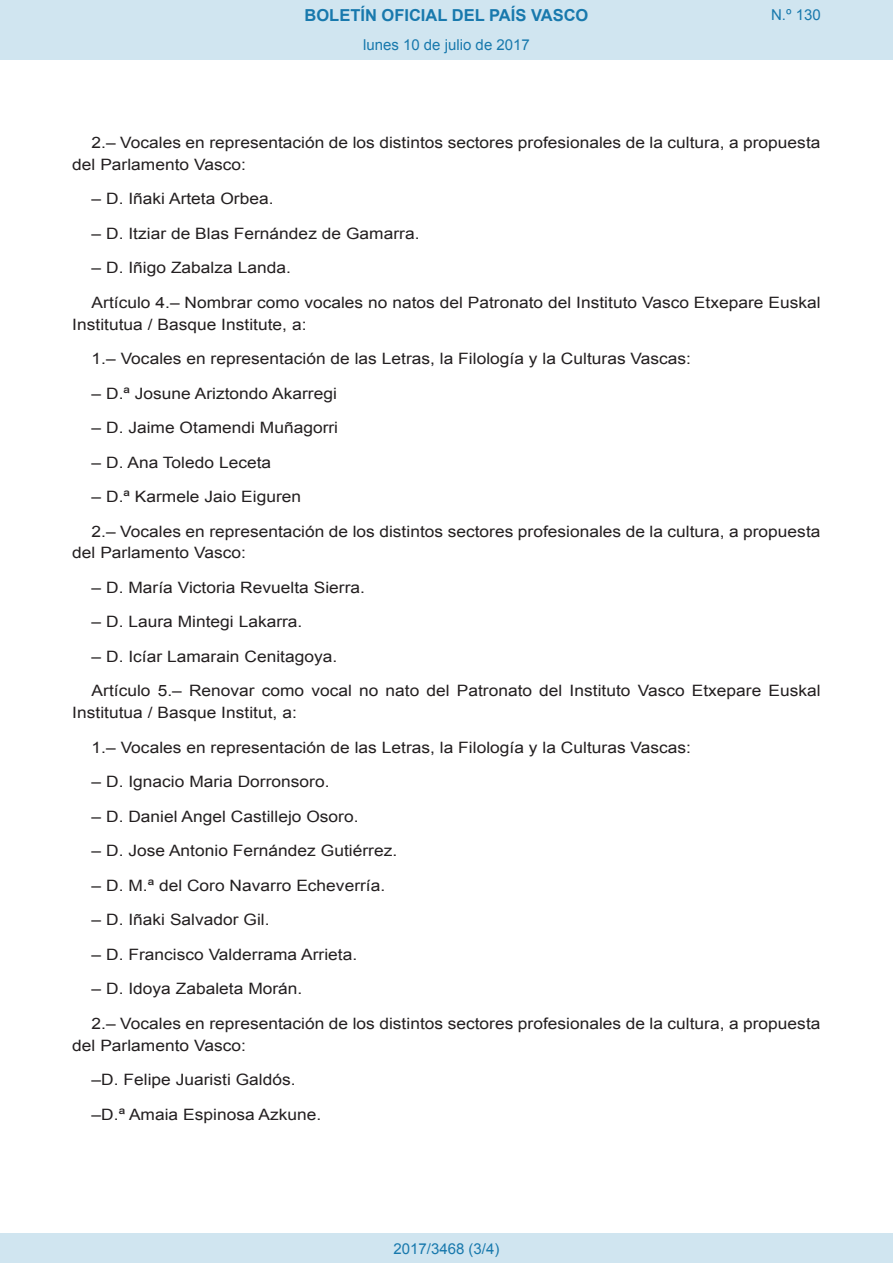
<style>
.page{position:relative;width:893px;height:1263px;background:#fff}
.page>*{position:absolute;margin:0;border:0;box-sizing:border-box;transform-origin:0 0}
.t1{font:700 16.5px "Arial";color:#1879ad}
.BOPVDetalle{font:15.6px/21.8px "Arial";color:#231f20;scale:1.11 1}
.Paginacion_Centro{font:15px "Arial";color:#1879ad}
</style>
<div class="page">
<div style="left:0;top:0;width:893px;height:60px;background:#d0e5f0"></div>
<div style="left:0;top:1233px;width:893px;height:30px;background:#d0e5f0"></div>
<p class="t1" style="left:305px;top:4px;width:285px">BOLETÍN OFICIAL DEL PAÍS VASCO</p>
<p class="Paginacion_Centro" style="left:363px;top:35px;width:168px">lunes 10 de julio de 2017</p>
<p class="Paginacion_Centro" style="left:771px;top:5px;width:51px">N.º 130</p>
<p class="BOPVDetalle" style="left:72px;top:132px;width:676px;text-indent:19px">2.– Vocales en representación de los distintos sectores profesionales de la cultura, a propuesta del Parlamento Vasco:</p>
<p class="BOPVDetalle" style="left:92px;top:188px;width:165px">– D. Iñaki Arteta Orbea.</p>
<p class="BOPVDetalle" style="left:92px;top:223px;width:297px">– D. Itziar de Blas Fernández de Gamarra.</p>
<p class="BOPVDetalle" style="left:92px;top:257px;width:181px">– D. Iñigo Zabalza Landa.</p>
<p class="BOPVDetalle" style="left:72px;top:292px;width:676px;text-indent:19px">Artículo 4.– Nombrar como vocales no natos del Patronato del Instituto Vasco Etxepare Euskal<br>Institutua / Basque Institute, a:</p>
<p class="BOPVDetalle" style="left:92px;top:348px;width:542px">1.– Vocales en representación de las Letras, la Filología y la Culturas Vascas:</p>
<p class="BOPVDetalle" style="left:92px;top:382px;width:222px">– D.ª Josune Ariztondo Akarregi</p>
<p class="BOPVDetalle" style="left:92px;top:417px;width:224px">– D. Jaime Otamendi Muñagorri</p>
<p class="BOPVDetalle" style="left:92px;top:451px;width:163px">– D. Ana Toledo Leceta</p>
<p class="BOPVDetalle" style="left:92px;top:486px;width:190px">– D.ª Karmele Jaio Eiguren</p>
<p class="BOPVDetalle" style="left:72px;top:520px;width:676px;text-indent:19px">2.– Vocales en representación de los distintos sectores profesionales de la cultura, a propuesta del Parlamento Vasco:</p>
<p class="BOPVDetalle" style="left:92px;top:577px;width:248px">– D. María Victoria Revuelta Sierra.</p>
<p class="BOPVDetalle" style="left:92px;top:611px;width:191px">– D. Laura Mintegi Lakarra.</p>
<p class="BOPVDetalle" style="left:92px;top:646px;width:223px">– D. Icíar Lamarain Cenitagoya.</p>
<p class="BOPVDetalle" style="left:72px;top:680px;width:676px;text-indent:19px">Artículo 5.– Renovar como vocal no nato del Patronato del Instituto Vasco Etxepare Euskal<br>Institutua / Basque Institut, a:</p>
<p class="BOPVDetalle" style="left:92px;top:736px;width:542px">1.– Vocales en representación de las Letras, la Filología y la Culturas Vascas:</p>
<p class="BOPVDetalle" style="left:92px;top:771px;width:216px">– D. Ignacio Maria Dorronsoro.</p>
<p class="BOPVDetalle" style="left:92px;top:805px;width:242px">– D. Daniel Angel Castillejo Osoro.</p>
<p class="BOPVDetalle" style="left:92px;top:840px;width:277px">– D. Jose Antonio Fernández Gutiérrez.</p>
<p class="BOPVDetalle" style="left:92px;top:875px;width:266px">– D. M.ª del Coro Navarro Echeverría.</p>
<p class="BOPVDetalle" style="left:92px;top:909px;width:162px">– D. Iñaki Salvador Gil.</p>
<p class="BOPVDetalle" style="left:92px;top:944px;width:241px">– D. Francisco Valderrama Arrieta.</p>
<p class="BOPVDetalle" style="left:92px;top:978px;width:191px">– D. Idoya Zabaleta Morán.</p>
<p class="BOPVDetalle" style="left:72px;top:1013px;width:676px;text-indent:19px">2.– Vocales en representación de los distintos sectores profesionales de la cultura, a propuesta del Parlamento Vasco:</p>
<p class="BOPVDetalle" style="left:92px;top:1069px;width:185px">–D. Felipe Juaristi Galdós.</p>
<p class="BOPVDetalle" style="left:92px;top:1103px;width:208px">–D.ª Amaia Espinosa Azkune.</p>
<p class="Paginacion_Centro" style="left:393px;top:1238px;width:107px">2017/3468 (3/4)</p>
</div>
